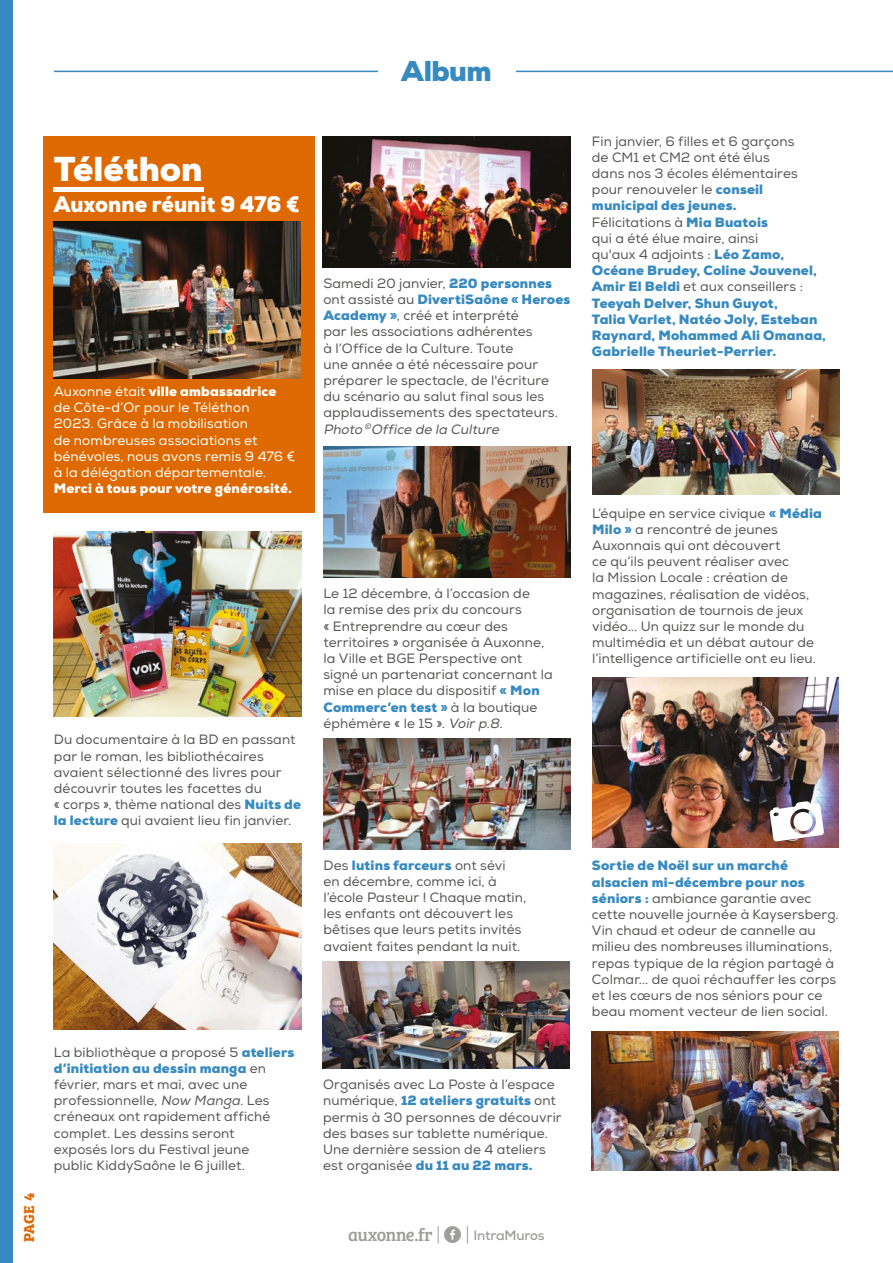
<style>
.page{position:relative;width:893px;height:1263px;background:#fff}
.page>*{position:absolute;margin:0;border:0;box-sizing:border-box;transform-origin:0 0}
.t1{font:900 34.5px "Nexa";color:#fff}
.t2{font:900 28.65px "Nexa";letter-spacing:-.02em;color:#378ac0}
.t3{font:900 22.5px "Nexa";color:#fff;scale:.94 1}
.t4{font:18px "Bree Serif";letter-spacing:-.02em;color:#9d9d9c}
.t5{font:700 14.85px "Bree Serif";color:#de6900}
.t6{font:13.5px/16.2px "Nexa";letter-spacing:.01em;color:#575756}
.t7{font:900 13.5px/16.2px "Nexa";letter-spacing:.015em;color:#378ac0}
.t8{font:13.5px/16.2px "Nexa";letter-spacing:.01em;color:#fff}
.t9{font:900 13.5px "Nexa";letter-spacing:.01em;color:#fff}
.s1{font-weight:900}
.s2{font-weight:900;color:#378ac0}
.s3{font-style:italic}
.s4{font-weight:400;color:#575756}
.s5{font-family:"Nexa";font-weight:700;font-size:13.5px}
</style>
<div class="page">
<svg style="left:438px;top:1226px;width:1px;height:17px"></svg>
<svg style="left:467px;top:1226px;width:1px;height:17px"></svg>
<div style="left:0;top:0;width:13px;height:1263px;background:#378ac0"></div>
<hr style="left:54px;top:71px;width:839px;height:1px;background:#378ac0">
<div style="left:378px;top:54px;width:137px;height:35px;background:#fff"></div>
<div style="left:43px;top:136px;width:271px;height:377px;background:#de6900"></div>
<img style="left:54px;top:531px;width:247px;height:186px">
<img style="left:54px;top:843px;width:247px;height:186px">
<img style="left:322px;top:136px;width:248px;height:131px">
<img style="left:323px;top:446px;width:247px;height:132px">
<img style="left:323px;top:739px;width:247px;height:110px">
<img style="left:593px;top:370px;width:246px;height:124px">
<img style="left:322px;top:962px;width:247px;height:106px">
<img style="left:592px;top:677px;width:247px;height:170px">
<img style="left:54px;top:222px;width:247px;height:156px">
<div style="left:54px;top:187px;width:150px;height:5px;background:#fff"></div>
<img style="left:592px;top:1031px;width:247px;height:139px">
<svg style="left:770px;top:801px;width:54px;height:40px"></svg>
<h1 class="t1" style="left:54px;top:147px;width:150px">Téléthon</h1>
<h3 class="t3" style="left:54px;top:190px;width:263px">Auxonne réunit 9 476 €</h3>
<p class="t8" style="left:54px;top:383px;width:243px">Auxonne était <span class="s1">ville ambassadrice </span>de Côte-d’Or pour le Téléthon<br>2023. Grâce à la mobilisation<br>de nombreuses associations et bénévoles, nous avons remis 9 476 € à la délégation départementale.</p>
<p class="t9" style="left:54px;top:480px;width:240px">Merci à tous pour votre générosité.</p>
<p class="t6" style="left:54px;top:732px;width:249px">Du documentaire à la BD en passant par le roman, les bibliothécaires avaient sélectionné des livres pour découvrir toutes les facettes du<br>« corps », thème national des <span class="s2">Nuits de la lecture</span> qui avaient lieu fin janvier.</p>
<p class="t5" style="left:17px;top:1242px;width:51px;rotate:-90deg">PAGE 4</p>
<p class="t6" style="left:54px;top:1044px;width:242px">La bibliothèque a proposé 5 <span class="s2">ateliers d’initiation au dessin manga</span> en février, mars et mai, avec une professionnelle, <span class="s3">Now Manga.</span>Les créneaux ont rapidement affiché complet. Les dessins seront<br>exposés lors du Festival jeune<br>public KiddySaône le 6 juillet.</p>
<h2 class="t2" style="left:401px;top:53px;width:92px">Album</h2>
<p class="t6" style="left:323px;top:275px;width:249px">Samedi 20 janvier, <span class="s2">220 personnes </span>ont assisté au <span class="s2">DivertiSaône « Heroes<br>Academy »</span>, créé et interprété<br>par les associations adhérentes<br>à l’Office de la Culture. Toute<br>une année a été nécessaire pour préparer le spectacle, de l'écriture<br>du scénario au salut final sous les applaudissements des spectateurs.<br><span class="s3">Photo</span> <sup>©</sup><span class="s3">Office de la Culture</span></p>
<p class="t7" style="left:592px;top:133px;width:236px"><span class="s4">Fin janvier, 6 filles et 6 garçons<br>de CM1 et CM2 ont été élus<br>dans nos 3 écoles élémentaires pour renouveler le</span> conseil municipal des jeunes.<br><span class="s4">Félicitations à</span> Mia Buatois<br><span class="s4">qui a été élue maire, ainsi<br>qu'aux 4 adjoints :</span> Léo Zamo,<br>Océane Brudey, Coline Jouvenel,<br>Amir El Beldi <span class="s4">et aux conseillers :<br></span>Teeyah Delver, Shun Guyot,<br>Talia Varlet, Natéo Joly, Esteban<br>Raynard, Mohammed Ali Omanaa,<br>Gabrielle Theuriet-Perrier.</p>
<p class="t6" style="left:323px;top:586px;width:231px">Le 12 décembre, à l’occasion de<br>la remise des prix du concours<br>« Entreprendre au cœur des territoires » organisée à Auxonne, la Ville et BGE Perspective ont signé un partenariat concernant la mise en place du dispositif <span class="s2">« Mon<br>Commerc’en test »</span> à la boutique éphémère « le 15 ». <span class="s3">Voir p.8.</span></p>
<p class="t6" style="left:592px;top:505px;width:231px">L’équipe en service civique <span class="s2">« Média<br>Milo »</span> a rencontré de jeunes<br>Auxonnais qui ont découvert<br>ce qu’ils peuvent réaliser avec<br>la Mission Locale : création de magazines, réalisation de vidéos, organisation de tournois de jeux vidéo... Un quizz sur le monde du multimédia et un débat autour de l’intelligence artificielle ont eu lieu.</p>
<p class="t6" style="left:323px;top:857px;width:204px">Des <span class="s2">lutins farceurs</span> ont sévi<br>en décembre, comme ici, à l’école Pasteur ! Chaque matin, les enfants ont découvert les bêtises que leurs petits invités avaient faites pendant la nuit.</p>
<p class="t6" style="left:323px;top:1077px;width:240px">Organisés avec La Poste à l’espace numérique, <span class="s2">12 ateliers gratuits</span> ont permis à 30 personnes de découvrir des bases sur tablette numérique.<br>Une dernière session de 4 ateliers est organisée <span class="s2">du 11 au 22 mars.</span></p>
<h3 class="t4" style="left:348px;top:1221px;width:198px">auxonne.fr <sub>G</sub> <span class="s5">IntraMuros</span></h3>
<p class="t6" style="left:592px;top:858px;width:248px"><span class="s2">Sortie de Noël sur un marché alsacien mi-décembre pour nos séniors :</span> ambiance garantie avec cette nouvelle journée à Kaysersberg.<br>Vin chaud et odeur de cannelle au milieu des nombreuses illuminations, repas typique de la région partagé à Colmar... de quoi réchauffer les corps et les cœurs de nos séniors pour ce beau moment vecteur de lien social.</p>
</div>
